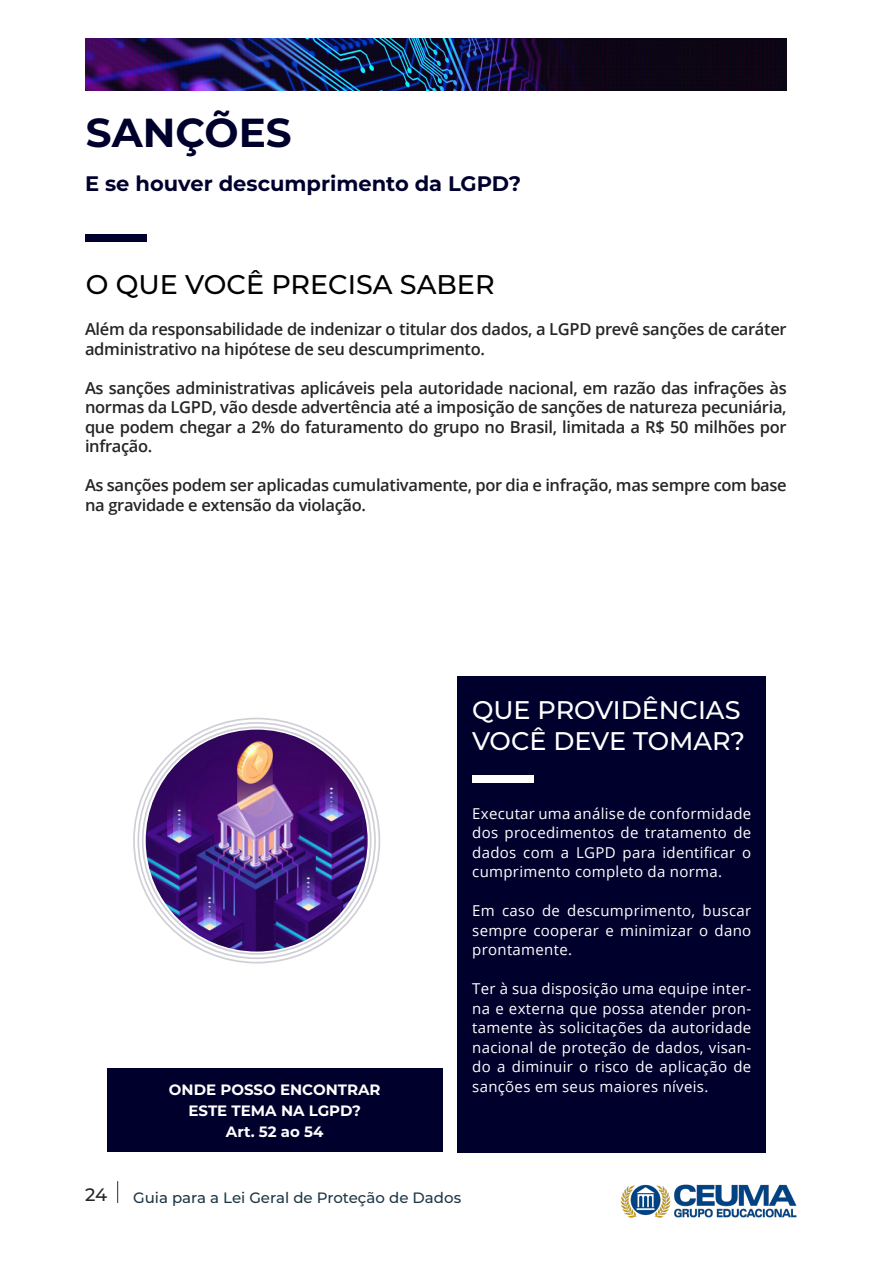
<style>
.page{position:relative;width:893px;height:1263px;background:#fff}
.page>*{position:absolute;margin:0;border:0;box-sizing:border-box;transform-origin:0 0}
.t1{font:700 40.5px "Montserrat";color:#00002d}
.Title_1{font:500 27px "Montserrat";color:#000}
.Title_1-2{font:500 25.5px/31.5px "Montserrat";color:#fff}
.Title_2{font:700 21px "Montserrat";color:#00002d}
.t2{font:500 18px "Montserrat";color:#282526}
.Sub_Title_Left{font:600 16.5px/19.5px "Open Sans";letter-spacing:-.02em;color:#282526}
.Body_Text_2{font:15px/19.5px "Open Sans";letter-spacing:.02em;color:#fff;text-align:justify}
.Title_2-2{font:700 15px "Montserrat";color:#fff}
.t3{font:500 15px "Montserrat";color:#203746}
</style>
<div class="page">
<div style="left:457px;top:676px;width:308px;height:476px;background:#00002d"></div>
<div style="left:107px;top:1068px;width:335px;height:84px;background:#00002d"></div>
<img style="left:146px;top:730px;width:222px;height:221px;border-radius:111px">
<svg style="left:117px;top:1181px;width:1px;height:22px"></svg>
<img style="left:620px;top:1184px;width:177px;height:34px">
<div style="left:85px;top:234px;width:62px;height:7px;background:#00002d"></div>
<div style="left:472px;top:775px;width:62px;height:8px;background:#fff"></div>
<img style="left:85px;top:39px;width:702px;height:51px">
<p class="t1" style="left:86px;top:104px;width:207px">SANÇÕES</p>
<p class="Title_2" style="left:85px;top:169px;width:437px">E se houver descumprimento da LGPD?</p>
<p class="Title_1" style="left:86px;top:266px;width:410px">O QUE VOCÊ PRECISA SABER</p>
<p class="Sub_Title_Left" style="left:85px;top:319px;width:703px">Além da responsabilidade de indenizar o titular dos dados, a LGPD prevê sanções de caráter administrativo na hipótese de seu descumprimento.</p>
<p class="Sub_Title_Left" style="left:85px;top:377px;width:703px;text-align:justify">As sanções administrativas aplicáveis pela autoridade nacional, em razão das infrações às normas da LGPD, vão desde advertência até a imposição de sanções de natureza pecuniária, que podem chegar a 2% do faturamento do grupo no Brasil, limitada a R$ 50 milhões por infração.</p>
<p class="Sub_Title_Left" style="left:85px;top:475px;width:703px">As sanções podem ser aplicadas cumulativamente, por dia e infração, mas sempre com base na gravidade e extensão da violação.</p>
<p class="Title_1-2" style="left:472px;top:693px;width:275px">QUE PROVIDÊNCIAS<br>VOCÊ DEVE TOMAR?</p>
<p class="Title_2-2" style="left:169px;top:1078px;width:213px">ONDE POSSO ENCONTRAR</p>
<p class="Title_2-2" style="left:189px;top:1099px;width:174px">ESTE TEMA NA LGPD?</p>
<p class="Title_2-2" style="left:226px;top:1120px;width:99px">Art. 52 ao 54</p>
<p class="Body_Text_2" style="left:472px;top:803px;width:281px">Executar uma análise de conformidade dos procedimentos de tratamento de dados com a LGPD para identificar o cumprimento completo da norma.</p>
<p class="Body_Text_2" style="left:472px;top:901px;width:281px">Em caso de descumprimento, buscar sempre cooperar e minimizar o dano prontamente.</p>
<p class="Body_Text_2" style="left:472px;top:979px;width:281px">Ter à sua disposição uma equipe inter&shy;na e externa que possa atender pron&shy;tamente às solicitações da autoridade nacional de proteção de dados, visan&shy;do a diminuir o risco de aplicação de sanções em seus maiores níveis.</p>
<p class="t2" style="left:85px;top:1182px;width:24px">24</p>
<p class="t3" style="left:133px;top:1187px;width:330px">Guia para a Lei Geral de Proteção de Dados</p>
</div>
